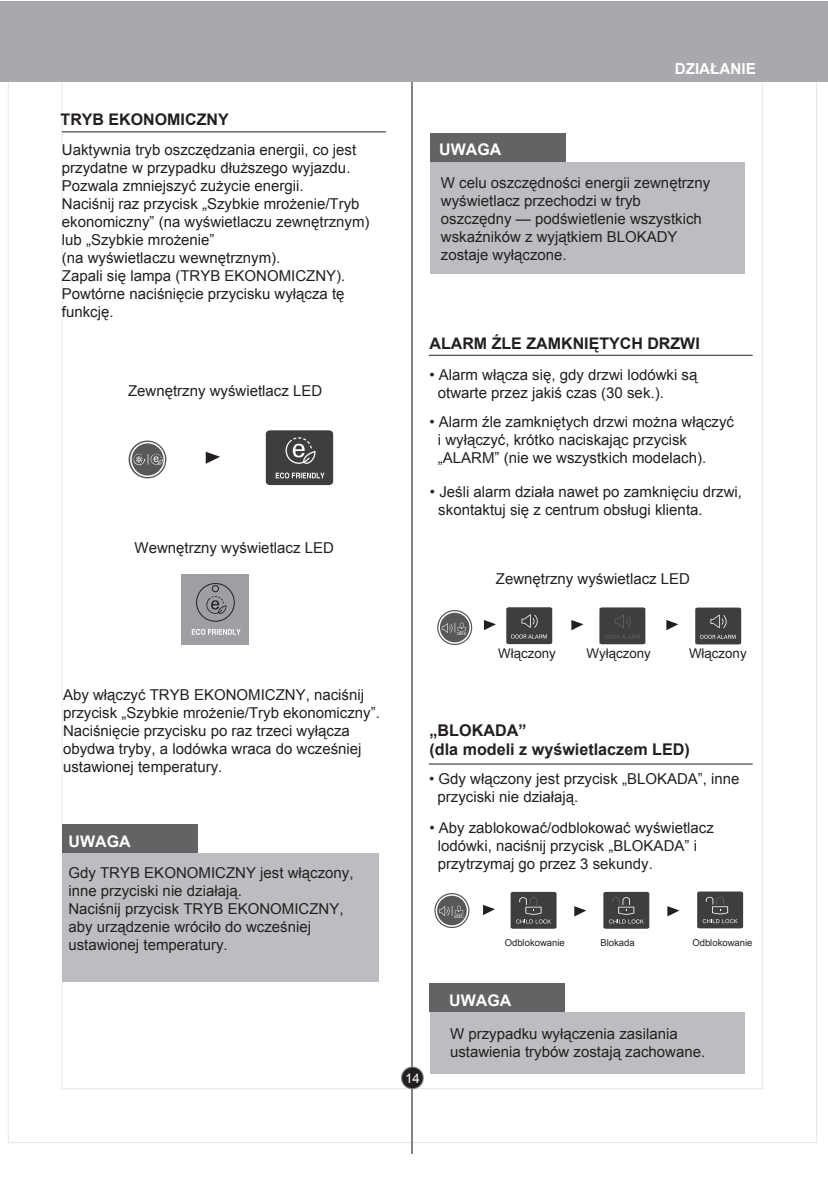
<style>
.page{position:relative;width:828px;height:1197px;background:#fff}
.page>*{position:absolute;margin:0;border:0;box-sizing:border-box;transform-origin:0 0}
.t1{font:700 16.2px/19.4px "Arial";color:#231f20}
.t2{font:700 16px "Arial";color:#231f20}
.t3{font:700 16px "Arial";color:#fff}
.t4{font:700 15.2px "Arial";color:#fff}
.t5{font:15px/18px "Arial";color:#231f20}
.t6{font:13.4px "Arial";color:#231f20}
.t7{font:13.4px "Arial";color:#fff}
.t8{font:9.6px "Arial";color:#231f20}
</style>
<div class="page">
<hr style="left:411px;top:65px;width:2px;height:1088px;background:#808285">
<svg style="left:401px;top:1066px;width:23px;height:23px"></svg>
<div style="left:402px;top:1067px;width:20px;height:20px;background:#231f20;border-radius:50%"></div>
<div style="left:0;top:1px;width:828px;height:81px;background:#a8a9ad"></div>
<div style="left:430px;top:162px;width:315px;height:111px;background:#bcbdc0"></div>
<div style="left:430px;top:134px;width:135px;height:28px;background:#636366"></div>
<div style="left:62px;top:853px;width:316px;height:128px;background:#bcbdc0"></div>
<div style="left:62px;top:824px;width:135px;height:29px;background:#636366"></div>
<hr style="left:62px;top:131px;width:323px;height:1px;background:#231f20">
<hr style="left:429px;top:355px;width:323px;height:1px;background:#231f20">
<hr style="left:429px;top:763px;width:323px;height:1px;background:#231f20">
<div style="left:429px;top:1011px;width:315px;height:62px;background:#bcbdc0"></div>
<div style="left:429px;top:982px;width:136px;height:29px;background:#636366"></div>
<svg style="left:697px;top:891px;width:46px;height:37px;background:#4c4c4d"></svg>
<svg style="left:603px;top:891px;width:46px;height:37px;background:#4f4f50"></svg>
<svg style="left:510px;top:891px;width:46px;height:37px;background:#4f4f50"></svg>
<svg style="left:434px;top:892px;width:35px;height:35px"></svg>
<div style="left:435px;top:894px;width:33px;height:32px;border:2px solid #fff;border-radius:50%"></div>
<svg style="left:439px;top:905px;width:24px;height:12px"></svg>
<svg style="left:483px;top:905px;width:12px;height:10px"></svg>
<svg style="left:574px;top:906px;width:12px;height:10px"></svg>
<svg style="left:667px;top:906px;width:12px;height:10px"></svg>
<svg style="left:571px;top:620px;width:12px;height:10px"></svg>
<svg style="left:666px;top:620px;width:12px;height:10px"></svg>
<svg style="left:506px;top:607px;width:46px;height:37px;background:#4b4b4c"></svg>
<svg style="left:599px;top:607px;width:46px;height:37px;background:#444445"></svg>
<svg style="left:695px;top:607px;width:46px;height:37px;background:#4c4c4d"></svg>
<svg style="left:437px;top:610px;width:35px;height:35px"></svg>
<div style="left:438px;top:611px;width:33px;height:32px;border:2px solid #fff;border-radius:50%"></div>
<svg style="left:442px;top:622px;width:24px;height:13px"></svg>
<svg style="left:484px;top:620px;width:12px;height:10px"></svg>
<div style="left:181px;top:574px;width:67px;height:71px;background:#9d9fa2"></div>
<div style="left:212px;top:585px;width:7px;height:7px;border:1px solid #231f20;border-radius:50%"></div>
<svg style="left:206px;top:596px;width:20px;height:18px"></svg>
<div style="left:196px;top:583px;width:38px;height:38px;border:1px solid #231f20;border-radius:50%"></div>
<div style="left:266px;top:430px;width:67px;height:55px;background:#3e3e3f;border-radius:4px"></div>
<svg style="left:285px;top:437px;width:31px;height:27px"></svg>
<svg style="left:206px;top:452px;width:14px;height:11px"></svg>
<svg style="left:129px;top:440px;width:37px;height:38px"></svg>
<div style="left:130px;top:442px;width:35px;height:35px;border:2px solid #fff;border-radius:50%"></div>
<svg style="left:131px;top:453px;width:32px;height:12px"></svg>
<svg style="left:276px;top:472px;width:48px;height:6px"></svg>
<svg style="left:192px;top:629px;width:49px;height:5px"></svg>
<p class="t2" style="left:61px;top:109px;width:169px">TRYB EKONOMICZNY</p>
<p class="t5" style="left:62px;top:141px;width:309px">Uaktywnia tryb oszczędzania energii, co jest przydatne w przypadku dłuższego wyjazdu.<br>Pozwala zmniejszyć zużycie energii.<br>Naciśnij raz przycisk „Szybkie mrożenie/Tryb ekonomiczny” (na wyświetlaczu zewnętrznym) lub „Szybkie mrożenie”<br>(na wyświetlaczu wewnętrznym).<br>Zapali się lampa (TRYB EKONOMICZNY).<br>Powtórne naciśnięcie przycisku wyłącza tę funkcję.</p>
<p class="t5" style="left:128px;top:382px;width:196px">Zewnętrzny wyświetlacz LED</p>
<p class="t5" style="left:135px;top:539px;width:201px">Wewnętrzny wyświetlacz LED</p>
<p class="t5" style="left:63px;top:685px;width:318px">Aby włączyć TRYB EKONOMICZNY, naciśnij przycisk „Szybkie mrożenie/Tryb ekonomiczny”.<br>Naciśnięcie przycisku po raz trzeci wyłącza obydwa tryby, a lodówka wraca do wcześniej ustawionej temperatury.</p>
<p class="t3" style="left:69px;top:830px;width:64px">UWAGA</p>
<p class="t5" style="left:68px;top:864px;width:287px">Gdy TRYB EKONOMICZNY jest włączony, inne przyciski nie działają.<br>Naciśnij przycisk TRYB EKONOMICZNY, aby urządzenie wróciło do wcześniej ustawionej temperatury.</p>
<p class="t3" style="left:439px;top:139px;width:64px">UWAGA</p>
<p class="t4" style="left:675px;top:58px;width:83px">DZIAŁANIE</p>
<p class="t5" style="left:441px;top:174px;width:271px">W celu oszczędności energii zewnętrzny wyświetlacz przechodzi w tryb oszczędny — podświetlenie wszystkich wskaźników z wyjątkiem BLOKADY zostaje wyłączone.</p>
<p class="t2" style="left:429px;top:333px;width:272px">ALARM ŹLE ZAMKNIĘTYCH DRZWI</p>
<p class="t5" style="left:438px;top:365px;width:261px;text-indent:-8px">• Alarm włącza się, gdy drzwi lodówki są otwarte przez jakiś czas (30 sek.).</p>
<p class="t5" style="left:438px;top:413px;width:298px;text-indent:-8px">• Alarm źle zamkniętych drzwi można włączyć i wyłączyć, krótko naciskając przycisk „ALARM” (nie we wszystkich modelach).</p>
<p class="t5" style="left:438px;top:482px;width:305px;text-indent:-8px">• Jeśli alarm działa nawet po zamknięciu drzwi, skontaktuj się z centrum obsługi klienta.</p>
<p class="t5" style="left:496px;top:569px;width:196px">Zewnętrzny wyświetlacz LED</p>
<p class="t6" style="left:498px;top:644px;width:59px">Włączony</p>
<p class="t6" style="left:586px;top:644px;width:66px">Wyłączony</p>
<p class="t6" style="left:689px;top:644px;width:59px">Włączony</p>
<p class="t1" style="left:429px;top:721px;width:262px">„BLOKADA”<br>(dla modeli z wyświetlaczem LED)</p>
<p class="t5" style="left:437px;top:769px;width:303px;text-indent:-8px">• Gdy włączony jest przycisk „BLOKADA”, inne przyciski nie działają.</p>
<p class="t5" style="left:438px;top:818px;width:278px;text-indent:-8px">• Aby zablokować/odblokować wyświetlacz lodówki, naciśnij przycisk „BLOKADA” i przytrzymaj go przez 3 sekundy.</p>
<p class="t7" style="left:405px;top:1069px;width:16px">14</p>
<p class="t8" style="left:505px;top:936px;width:62px">Odblokowanie</p>
<p class="t8" style="left:600px;top:936px;width:36px">Blokada</p>
<p class="t8" style="left:692px;top:936px;width:62px">Odblokowanie</p>
<p class="t3" style="left:449px;top:989px;width:64px">UWAGA</p>
<p class="t5" style="left:450px;top:1024px;width:257px">W przypadku wyłączenia zasilania ustawienia trybów zostają zachowane.</p>
</div>
